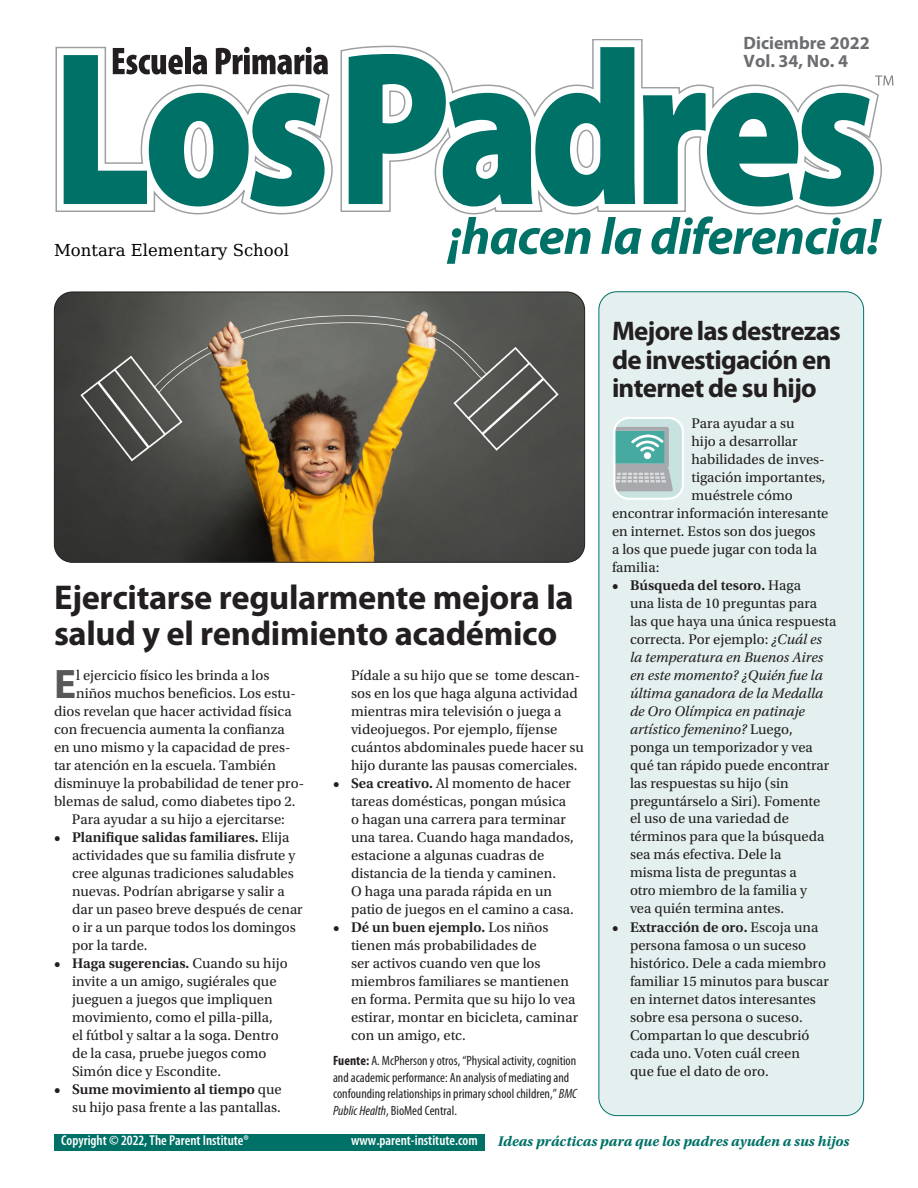
<style>
.page{position:relative;width:918px;height:1188px;background:#fff}
.page>*{position:absolute;margin:0;border:0;box-sizing:border-box;transform-origin:0 0}
.t1{font:700 41.4px "Myriad Pro";color:#57585a}
.t2{font:700 34.5px/36px "Myriad Pro";letter-spacing:-.01em;color:#231f20}
.t3{font:700 27px/28.5px "Myriad Pro";letter-spacing:-.03em;color:#231f20}
.t4{font:700 18px/18px "Myriad Pro";color:#6c6d70}
.t5{font:16.5px "DejaVu Math Te X Gyre";color:#000}
.t6{font:14.7px/18px "Utopia Std";color:#231f20}
.t7{font:italic 700 14.7px "Utopia Std";color:#007167}
.t8{font:600 condensed 14.25px "Myriad Pro";color:#fff}
.t9{font:condensed 13.5px/16.5px "Myriad Pro";color:#231f20}
.s1{font-weight:600}
.s2{font-weight:700}
.s3{font-style:italic}
</style>
<div class="page">
<svg style="left:447px;top:217px;width:144px;height:47px"></svg>
<svg style="left:601px;top:217px;width:40px;height:37px"></svg>
<svg style="left:651px;top:216px;width:231px;height:38px"></svg>
<svg style="left:56px;top:39px;width:827px;height:176px"></svg>
<svg style="left:349px;top:47px;width:286px;height:159px"></svg>
<svg style="left:643px;top:93px;width:231px;height:113px"></svg>
<svg style="left:64px;top:47px;width:264px;height:159px"></svg>
<svg style="left:875px;top:76px;width:18px;height:9px"></svg>
<div style="left:599px;top:292px;width:265px;height:824px;background:#e4f0ef;border-radius:18px"></div>
<div style="left:54px;top:1134px;width:430px;height:16px;background:#007167"></div>
<svg style="left:613px;top:417px;width:71px;height:83px;background:#aacac8"></svg>
<img style="left:54px;top:292px;width:531px;height:270px">
<div style="left:54px;top:292px;width:531px;height:271px;border:1px solid #231f20;border-radius:18px"></div>
<p class="t4" style="left:744px;top:33px;width:128px">Diciembre 2022<br>Vol. 34, No. 4</p>
<p class="t5" style="left:54px;top:243px;width:237px">Montara Elementary School</p>
<h2 class="t2" style="left:54px;top:579px;width:521px">Ejercitarse regularmente mejora la salud y el rendimiento académico</h2>
<h1 class="t1" style="left:54px;top:657px;width:24px">E</h1>
<p class="t6" style="left:76px;top:666px;width:195px">l ejercicio físico les brinda a los</p>
<p class="t6" style="left:76px;top:684px;width:221px">niños muchos beneficios. Los estu-</p>
<p class="t6" style="left:54px;top:702px;width:239px">dios revelan que hacer actividad física</p>
<p class="t6" style="left:54px;top:720px;width:232px">con frecuencia aumenta la confianza</p>
<p class="t6" style="left:54px;top:738px;width:238px">en uno mismo y la capacidad de pres-</p>
<p class="t6" style="left:54px;top:756px;width:224px">tar atención en la escuela. También</p>
<p class="t6" style="left:54px;top:774px;width:252px">disminuye la probabilidad de tener pro-</p>
<p class="t6" style="left:54px;top:792px;width:243px">blemas de salud, como diabetes tipo 2.</p>
<p class="t6" style="left:72px;top:810px;width:214px">Para ayudar a su hijo a ejercitarse:</p>
<p class="t6" style="left:72px;top:828px;width:232px;text-indent:-18px"><span class="s1">• Planifique salidas familiares.</span> Elija actividades que su familia disfrute y cree algunas tradiciones saludables nuevas. Podrían abrigarse y salir a dar un paseo breve después de cenar o ir a un parque todos los domingos por la tarde.</p>
<p class="t6" style="left:72px;top:954px;width:217px;text-indent:-18px"><span class="s1">• Haga sugerencias.</span> Cuando su hijo invite a un amigo, sugiérales que jueguen a juegos que impliquen movimiento, como el pilla-pilla,<br>el fútbol y saltar a la soga. Dentro de la casa, pruebe juegos como<br>Simón dice y Escondite.</p>
<p class="t6" style="left:54px;top:1080px;width:229px;text-align:right"><span class="s1">• Sume movimiento al tiempo</span> que su hijo pasa frente a las pantallas.</p>
<p class="t6" style="left:351px;top:666px;width:234px">Pídale a su hijo que se tome descan&shy;sos en los que haga alguna actividad mientras mira televisión o juega a videojuegos. Por ejemplo, fíjense cuántos abdominales puede hacer su hijo durante las pausas comerciales.</p>
<p class="t6" style="left:351px;top:774px;width:224px;text-indent:-18px"><span class="s1">• Sea creativo.</span> Al momento de hacer tareas domésticas, pongan música o hagan una carrera para terminar una tarea. Cuando haga mandados, estacione a algunas cuadras de distancia de la tienda y caminen.<br>O haga una parada rápida en un patio de juegos en el camino a casa.</p>
<p class="t6" style="left:351px;top:918px;width:229px;text-indent:-18px"><span class="s1">• Dé un buen ejemplo.</span> Los niños tienen más probabilidades de<br>ser activos cuando ven que los miembros familiares se mantienen en forma. Permita que su hijo lo vea estirar, montar en bicicleta, caminar con un amigo, etc.</p>
<p class="t9" style="left:333px;top:1052px;width:246px"><span class="s2">Fuente:</span> A. McPherson y otros, “Physical activity, cognition and academic performance: An analysis of mediating and confounding relationships in primary school children,” <span class="s3">BMC Public Health</span>, BioMed Central.</p>
<h3 class="t3" style="left:612px;top:316px;width:231px">Mejore las destrezas de investigación en internet de su hijo</h3>
<p class="t6" style="left:692px;top:414px;width:105px">Para ayudar a su</p>
<p class="t6" style="left:692px;top:432px;width:108px">hijo a desarrollar</p>
<p class="t6" style="left:692px;top:450px;width:135px">habilidades de inves-</p>
<p class="t6" style="left:692px;top:468px;width:136px">tigación importantes,</p>
<p class="t6" style="left:692px;top:486px;width:103px">muéstrele cómo</p>
<p class="t6" style="left:612px;top:504px;width:218px">encontrar información interesante</p>
<p class="t6" style="left:612px;top:522px;width:205px">en internet. Estos son dos juegos</p>
<p class="t6" style="left:612px;top:540px;width:207px">a los que puede jugar con toda la</p>
<p class="t6" style="left:612px;top:558px;width:49px">familia:</p>
<p class="t6" style="left:630px;top:576px;width:208px;text-indent:-18px"><span class="s1">• Búsqueda del tesoro.</span> Haga<br>una lista de 10 preguntas para las que haya una única respuesta correcta. Por ejemplo: <span class="s3">¿Cuál es la temperatura en Buenos Aires en este momento? ¿Quién fue la última ganadora de la Medalla de Oro Olímpica en patinaje artístico femenino?</span> Luego,<br>ponga un temporizador y vea qué tan rápido puede encontrar las respuestas su hijo (sin preguntárselo a Siri). Fomente<br>el uso de una variedad de términos para que la búsqueda sea más efectiva. Dele la<br>misma lista de preguntas a<br>otro miembro de la familia y<br>vea quién termina antes.</p>
<p class="t6" style="left:630px;top:918px;width:201px;text-indent:-18px"><span class="s1">• Extracción de oro.</span> Escoja una persona famosa o un suceso histórico. Dele a cada miembro familiar 15 minutos para buscar en internet datos interesantes sobre esa persona o suceso.<br>Compartan lo que descubrió cada uno. Voten cuál creen<br>que fue el dato de oro.</p>
<p class="t8" style="left:61px;top:1132px;width:189px">Copyright © 2022, The Parent Institute®</p>
<p class="t8" style="left:351px;top:1132px;width:128px">www.parent-institute.com</p>
<p class="t7" style="left:498px;top:1133px;width:353px">Ideas prácticas para que los padres ayuden a sus hijos</p>
</div>
